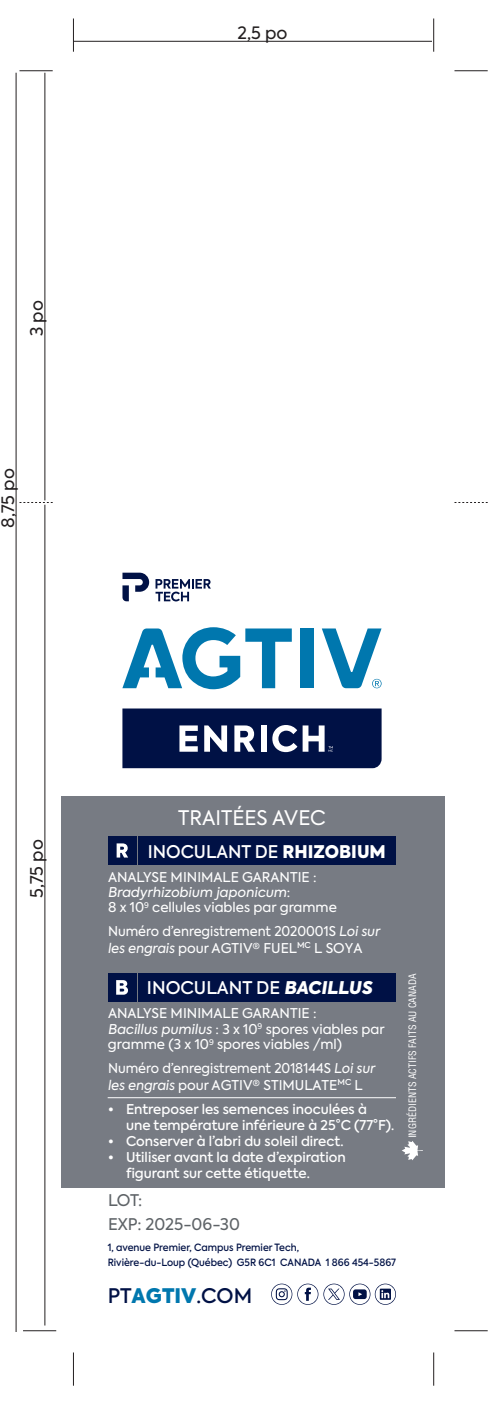
<style>
.page{position:relative;width:504px;height:1404px;background:#fff}
.page>*{position:absolute;margin:0;border:0;box-sizing:border-box;transform-origin:0 0}
.t1{font:20px "Axiforma";color:#fff}
.t2{font:500 20px "Axiforma";color:#001145}
.t3{font:500 17.4px "Axiforma";color:#fff}
.t4{font:17px "Axiforma";color:#231f20}
.t5{font:16px/24px "Axiforma";color:#5e6367}
.t6{font:13.4px/15.4px "Axiforma";color:#fff}
.t7{font:500 13.4px/16px "Axiforma";color:#fff}
.t8{font:13.4px/17.2px "Axiforma";color:#fff;scale:.96 1}
.t9{font:500 10px/14.8px "Axiforma";color:#001145;scale:.95 1}
.t10{font:condensed 10px "Helvetica LT Std";color:#fff}
.s1{font-weight:900}
.s2{font-style:italic}
.s3{font-weight:900;font-style:italic}
.s4{font-weight:900;color:#0077ae}
</style>
<div class="page">
<hr style="left:23px;top:1330px;width:33px;height:1px;background:#231f20">
<svg style="left:454px;top:502px;width:34px;height:1px"></svg>
<svg style="left:20px;top:502px;width:33px;height:1px"></svg>
<hr style="left:454px;top:70px;width:34px;height:1px;background:#231f20">
<hr style="left:433px;top:18px;width:1px;height:34px;background:#231f20">
<hr style="left:73px;top:18px;width:1px;height:34px;background:#231f20">
<hr style="left:454px;top:1330px;width:34px;height:1px;background:#231f20">
<hr style="left:20px;top:70px;width:33px;height:1px;background:#231f20">
<hr style="left:433px;top:1352px;width:1px;height:34px;background:#231f20">
<hr style="left:73px;top:1352px;width:1px;height:34px;background:#231f20">
<hr style="left:16px;top:73px;width:1px;height:1259px;background:#231f20">
<hr style="left:45px;top:505px;width:1px;height:821px;background:#231f20">
<hr style="left:45px;top:73px;width:1px;height:427px;background:#231f20">
<hr style="left:73px;top:41px;width:359px;height:1px;background:#231f20">
<div style="left:300px;top:629px;width:13px;height:59px;background:#0077ae"></div>
<svg style="left:322px;top:628px;width:60px;height:60px"></svg>
<svg style="left:122px;top:627px;width:170px;height:62px"></svg>
<svg style="left:122px;top:709px;width:260px;height:59px"></svg>
<div style="left:62px;top:796px;width:383px;height:391px;background:#777b83"></div>
<hr style="left:108px;top:1097px;width:288px;height:1px;background:#fff">
<svg style="left:402px;top:1141px;width:21px;height:19px"></svg>
<div style="left:139px;top:836px;width:257px;height:29px;background:#001145"></div>
<div style="left:139px;top:973px;width:257px;height:29px;background:#001145"></div>
<div style="left:108px;top:836px;width:29px;height:29px;background:#001145"></div>
<svg style="left:117px;top:843px;width:11px;height:15px"></svg>
<div style="left:108px;top:973px;width:28px;height:29px;background:#001145"></div>
<svg style="left:116px;top:980px;width:12px;height:15px"></svg>
<svg style="left:122px;top:573px;width:27px;height:28px"></svg>
<svg style="left:156px;top:579px;width:55px;height:22px"></svg>
<svg style="left:271px;top:1284px;width:125px;height:21px"></svg>
<p class="t4" style="left:26px;top:336px;width:37px;rotate:-90deg">3 po</p>
<p class="t4" style="left:-3px;top:528px;width:61px;rotate:-90deg">8,75 po</p>
<p class="t4" style="left:238px;top:22px;width:51px">2,5 po</p>
<p class="t4" style="left:26px;top:898px;width:60px;rotate:-90deg">5,75 po</p>
<h1 class="t1" style="left:178px;top:805px;width:149px">TRAITÉES AVEC</h1>
<p class="t3" style="left:148px;top:840px;width:240px">INOCULANT DE <span class="s1">RHIZOBIUM</span></p>
<p class="t6" style="left:108px;top:869px;width:230px">ANALYSE MINIMALE GARANTIE :<br><span class="s2">Bradyrhizobium japonicum</span>:<br>8 x 10<sup>9</sup> cellules viables par gramme</p>
<p class="t8" style="left:108px;top:922px;width:285px">Numéro d’enregistrement 2020001S <span class="s2">Loi sur les engrais</span> pour AGTIV® FUEL<sup>MC</sup> L SOYA</p>
<p class="t3" style="left:147px;top:976px;width:227px">INOCULANT DE <span class="s3">BACILLUS</span></p>
<p class="t6" style="left:108px;top:1006px;width:278px">ANALYSE MINIMALE GARANTIE :<br><span class="s2">Bacillus pumilus</span> : 3 x 10<sup>9</sup> spores viables par gramme (3 x 10<sup>9</sup> spores viables /ml)</p>
<p class="t8" style="left:108px;top:1059px;width:280px">Numéro d’enregistrement 2018144S <span class="s2">Loi sur les engrais</span> pour AGTIV® STIMULATE<sup>MC</sup> L</p>
<p class="t7" style="left:126px;top:1101px;width:270px;text-indent:-18px">• Entreposer les semences inoculées à une température inférieure à 25°C (77°F).</p>
<p class="t7" style="left:108px;top:1133px;width:237px">• Conserver à l’abri du soleil direct.</p>
<p class="t7" style="left:126px;top:1149px;width:221px;text-indent:-18px">• Utiliser avant la date d’expiration figurant sur cette étiquette.</p>
<p class="t5" style="left:108px;top:1189px;width:133px">LOT:<br>EXP: 2025-06-30</p>
<p class="t9" style="left:108px;top:1240px;width:305px">1, avenue Premier, Campus Premier Tech,<br>Rivière-du-Loup (Québec) G5R 6C1 CANADA 1 866 454-5867</p>
<h1 class="t2" style="left:108px;top:1283px;width:146px">PT<span class="s4">AGTIV</span>.COM</h1>
<p class="t10" style="left:406px;top:1138px;width:166px;rotate:-90deg">INGRÉDIENTS ACTIFS FAITS AU CANADA</p>
</div>
